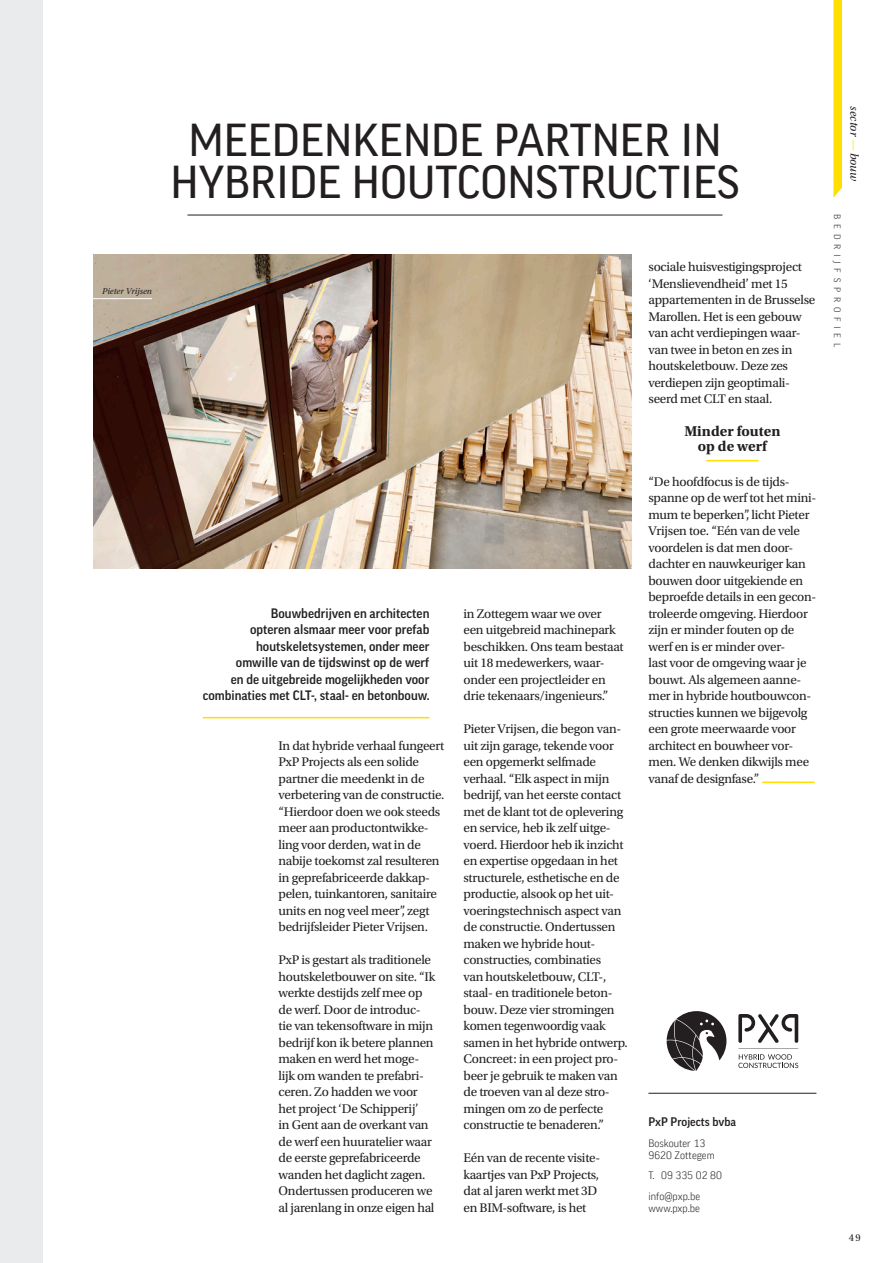
<style>
.page{position:relative;width:893px;height:1263px;background:#fff}
.page>*{position:absolute;margin:0;border:0;box-sizing:border-box;transform-origin:0 0}
._4_-_BP_-_titel_cent{font:45px/42px "Good";color:#231f20;text-align:center}
._2_-_BP_-_tussentite{font:700 15px/15px "Utopia Std";color:#231f20;text-align:center}
.red__Paragraph{font:13.2px/16.5px "Utopia Std";letter-spacing:-.02em;color:#231f20}
._1_-_BP_-_intro{font:500 13.2px/16.5px "Good OT";color:#231f20;text-align:right}
._5_-_BP_-_bedrijfsna{font:500 12px "Good OT";color:#231f20}
.t1{font:italic 12px "Utopia Std";letter-spacing:.01em;color:#231f20}
._6_-_BP_-_contactgeg{font:300 10.5px/12px "Good";color:#231f20}
.t2{font:10.5px "Utopia Std";color:#231f20}
.t3{font:300 9px "Good";letter-spacing:.525em;color:#231f20}
._1_-_CAP_-_caption_w{font:italic 9px "Utopia Std";color:#231f20}
.s1{color:#ffde00}
</style>
<div class="page">
<svg style="left:833px;top:0;width:9px;height:198px;background:#ffe014"></svg>
<div style="left:0;top:0;width:42px;height:1263px;background:#eaebec"></div>
<hr style="left:706px;top:460px;width:52px;height:1px;background:#ffde00">
<hr style="left:187px;top:215px;width:535px;height:1px;background:#231f20">
<hr style="left:203px;top:717px;width:226px;height:1px;background:#ffde00">
<hr style="left:648px;top:1093px;width:168px;height:1px;background:#231f20">
<img style="left:94px;top:255px;width:537px;height:313px">
<svg style="left:667px;top:1011px;width:59px;height:60px"></svg>
<svg style="left:738px;top:1014px;width:60px;height:54px"></svg>
<hr style="left:72px;top:298px;width:80px;height:1px;background:#fff">
<p class="_1_-_CAP_-_caption_w" style="left:102px;top:286px;width:52px">Pieter Vrijsen</p>
<p class="_4_-_BP_-_titel_cent" style="left:170px;top:119px;width:570px">MEEDENKENDE PARTNER IN<br>HYBRIDE HOUTCONSTRUCTIES</p>
<p class="_1_-_BP_-_intro" style="left:203px;top:605px;width:228px">Bouwbedrijven en architecten<br>opteren alsmaar meer voor prefab houtskeletsystemen, onder meer<br>omwille van de tijdswinst op de werf<br>en de uitgebreide mogelijkheden voor combinaties met CLT-, staal- en betonbouw.</p>
<p class="red__Paragraph" style="left:279px;top:738px;width:167px">In dat hybride verhaal fungeert<br>PxP Projects als een solide partner die meedenkt in de verbetering van de constructie. “Hierdoor doen we ook steeds meer aan productontwikke&shy;ling voor derden, wat in de nabije toekomst zal resulteren in geprefabriceerde dakkap&shy;pelen, tuinkantoren, sanitaire units en nog veel meer”, zegt bedrijfsleider Pieter Vrijsen.</p>
<p class="red__Paragraph" style="left:279px;top:952px;width:158px">PxP is gestart als traditionele houtskeletbouwer on site. “Ik werkte destijds zelf mee op de werf. Door de introduc&shy;tie van tekensoftware in mijn bedrijf kon ik betere plannen maken en werd het moge&shy;lijk om wanden te prefabri&shy;ceren. Zo hadden we voor het project ‘De Schipperij’<br>in Gent aan de overkant van de werf een huuratelier waar de eerste geprefabriceerde wanden het daglicht zagen.<br>Ondertussen produceren we al jarenlang in onze eigen hal</p>
<p class="red__Paragraph" style="left:463px;top:606px;width:162px">in Zottegem waar we over een uitgebreid machinepark beschikken. Ons team bestaat uit 18 medewerkers, waar&shy;onder een projectleider en drie tekenaars/ingenieurs.”</p>
<p class="red__Paragraph" style="left:463px;top:721px;width:166px">Pieter Vrijsen, die begon van&shy;uit zijn garage, tekende voor een opgemerkt selfmade verhaal. “Elk aspect in mijn bedrijf, van het eerste contact met de klant tot de oplevering en service, heb ik zelf uitge&shy;voerd. Hierdoor heb ik inzicht en expertise opgedaan in het structurele, esthetische en de productie, alsook op het uit&shy;voeringstechnisch aspect van de constructie. Ondertussen maken we hybride hout&shy;constructies, combinaties<br>van houtskeletbouw, CLT-, staal- en traditionele beton&shy;bouw. Deze vier stromingen komen tegenwoordig vaak samen in het hybride ontwerp.<br>Concreet: in een project pro&shy;beer je gebruik te maken van de troeven van al deze stro&shy;mingen om zo de perfecte constructie te benaderen.”</p>
<p class="red__Paragraph" style="left:463px;top:1150px;width:138px">Eén van de recente visite&shy;kaartjes van PxP Projects, dat al jaren werkt met 3D en BIM-software, is het</p>
<p class="red__Paragraph" style="left:648px;top:259px;width:168px">sociale huisvestigingsproject ‘Menslievendheid’ met 15 appartementen in de Brusselse<br>Marollen. Het is een gebouw van acht verdiepingen waar&shy;van twee in beton en zes in houtskeletbouw. Deze zes verdiepen zijn geoptimali&shy;seerd met CLT en staal.</p>
<p class="_2_-_BP_-_tussentite" style="left:684px;top:424px;width:98px">Minder fouten op de werf</p>
<p class="red__Paragraph" style="left:648px;top:474px;width:169px">“De hoofdfocus is de tijds&shy;spanne op de werf tot het mini&shy;mum te beperken”, licht Pieter<br>Vrijsen toe. “Eén van de vele voordelen is dat men door&shy;dachter en nauwkeuriger kan bouwen door uitgekiende en beproefde details in een gecon&shy;troleerde omgeving. Hierdoor zijn er minder fouten op de werf en is er minder over-<br>last voor de omgeving waar je bouwt. Als algemeen aanne&shy;mer in hybride houtbouwcon&shy;structies kunnen we bijgevolg een grote meerwaarde voor architect en bouwheer vor&shy;men. We denken dikwijls mee vanaf de designfase.”</p>
<p class="_5_-_BP_-_bedrijfsna" style="left:648px;top:1115px;width:89px">PxP Projects bvba</p>
<p class="_6_-_BP_-_contactgeg" style="left:648px;top:1137px;width:68px">Boskouter 13<br>9620 Zottegem</p>
<p class="_6_-_BP_-_contactgeg" style="left:648px;top:1170px;width:75px">T. 09 335 02 80</p>
<p class="_6_-_BP_-_contactgeg" style="left:648px;top:1190px;width:53px">info@pxp.be www.pxp.be</p>
<p class="t1" style="left:861px;top:106px;width:77px;rotate:90deg">sector <span class="s1">—</span> bouw</p>
<p class="t3" style="left:842px;top:214px;width:134px;rotate:90deg">BEDRIJFSPROFIEL</p>
<p class="t2" style="left:849px;top:1232px;width:13px">49</p>
</div>
